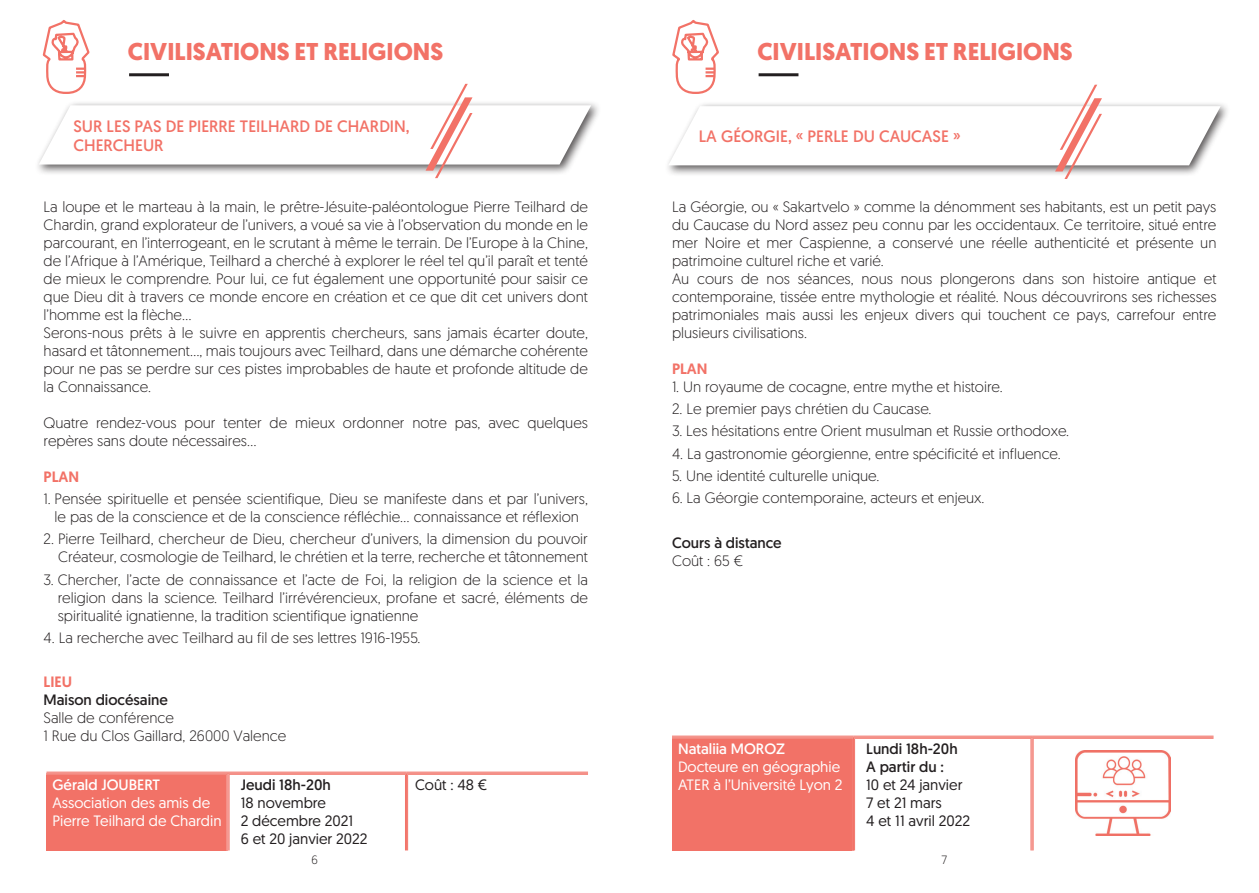
<style>
.page{position:relative;width:1259px;height:893px;background:#fff}
.page>*{position:absolute;margin:0;border:0;box-sizing:border-box;transform-origin:0 0}
.t1{font:700 24.3px "Geomanist";color:#f27267}
.t2{font:16.5px/19.8px "Geomanist";color:#f27267}
.t3{font:300 15px/18px "Geomanist";color:#231f20;text-align:justify}
.t4{font:15px/18px "Geomanist";color:#fff}
.t5{font:15px "Geomanist";color:#231f20}
.t6{font:15px "Geomanist";color:#231f20}
.t7{font:15px "Geomanist";color:#fff}
.t8{font:500 15px "Geomanist";color:#f27267}
.t9{font:300 12px "Geomanist";color:#231f20}
</style>
<div class="page">
<div style="left:35px;top:100px;width:566px;height:76px;background:#231f20;opacity:.75"></div>
<div style="left:664px;top:101px;width:566px;height:76px;background:#231f20;opacity:.75"></div>
<svg style="left:39px;top:20px;width:552px;height:158px"></svg>
<svg style="left:668px;top:20px;width:552px;height:159px"></svg>
<div style="left:46px;top:773px;width:182px;height:77px;background:#f27267"></div>
<hr style="left:46px;top:772px;width:182px;height:3px;background:#fff">
<hr style="left:226px;top:775px;width:3px;height:75px;background:#fff">
<hr style="left:46px;top:772px;width:182px;height:1px;background:#f27267">
<hr style="left:46px;top:773px;width:182px;height:1px;background:#f27267">
<hr style="left:46px;top:774px;width:181px;height:1px;background:#f27267">
<hr style="left:228px;top:772px;width:178px;height:1px;background:#f27267">
<hr style="left:228px;top:773px;width:178px;height:1px;background:#f27267">
<hr style="left:229px;top:774px;width:177px;height:1px;background:#f27267">
<hr style="left:226px;top:775px;width:1px;height:75px;background:#f27267">
<hr style="left:228px;top:773px;width:1px;height:77px;background:#f27267">
<hr style="left:229px;top:775px;width:1px;height:75px;background:#f27267">
<hr style="left:406px;top:772px;width:182px;height:1px;background:#f27267">
<hr style="left:406px;top:773px;width:182px;height:1px;background:#f27267">
<hr style="left:407px;top:774px;width:181px;height:1px;background:#f27267">
<hr style="left:405px;top:775px;width:1px;height:75px;background:#f27267">
<hr style="left:406px;top:773px;width:1px;height:77px;background:#f27267">
<hr style="left:407px;top:775px;width:1px;height:75px;background:#f27267">
<div style="left:672px;top:737px;width:181px;height:113px;background:#f27267"></div>
<hr style="left:672px;top:736px;width:181px;height:1px;background:#f27267">
<hr style="left:853px;top:736px;width:179px;height:1px;background:#f27267">
<hr style="left:853px;top:737px;width:179px;height:1px;background:#f27267">
<hr style="left:854px;top:738px;width:177px;height:1px;background:#f27267">
<hr style="left:853px;top:737px;width:1px;height:113px;background:#f27267">
<hr style="left:854px;top:739px;width:1px;height:111px;background:#f27267">
<hr style="left:1030px;top:739px;width:1px;height:111px;background:#f27267">
<hr style="left:1031px;top:737px;width:1px;height:113px;background:#f27267">
<hr style="left:1032px;top:739px;width:1px;height:111px;background:#f27267">
<hr style="left:1032px;top:736px;width:181px;height:1px;background:#f27267">
<hr style="left:1032px;top:737px;width:181px;height:1px;background:#f27267">
<hr style="left:1032px;top:738px;width:181px;height:1px;background:#f27267">
<img style="left:1075px;top:750px;width:95px;height:86px">
<p class="t1" style="left:128px;top:36px;width:317px">CIVILISATIONS ET RELIGIONS</p>
<p class="t1" style="left:757px;top:36px;width:317px">CIVILISATIONS ET RELIGIONS</p>
<p class="t2" style="left:73px;top:116px;width:338px">SUR LES PAS DE PIERRE TEILHARD DE CHARDIN,<br>CHERCHEUR</p>
<p class="t2" style="left:699px;top:126px;width:263px">LA GÉORGIE, « PERLE DU CAUCASE »</p>
<p class="t3" style="left:44px;top:197px;width:546px">La loupe et le marteau à la main, le prêtre-Jésuite-paléontologue Pierre Teilhard de Chardin, grand explorateur de l’univers, a voué sa vie à l’observation du monde en le parcourant, en l’interrogeant, en le scrutant à même le terrain. De l’Europe à la Chine, de l’Afrique à l’Amérique, Teilhard a cherché à explorer le réel tel qu’il paraît et tenté de mieux le comprendre. Pour lui, ce fut également une opportunité pour saisir ce que Dieu dit à travers ce monde encore en création et ce que dit cet univers dont l’homme est la flèche...</p>
<p class="t3" style="left:44px;top:323px;width:546px">Serons-nous prêts à le suivre en apprentis chercheurs, sans jamais écarter doute, hasard et tâtonnement…, mais toujours avec Teilhard, dans une démarche cohérente pour ne pas se perdre sur ces pistes improbables de haute et profonde altitude de la Connaissance.</p>
<p class="t3" style="left:44px;top:413px;width:546px">Quatre rendez-vous pour tenter de mieux ordonner notre pas, avec quelques repères sans doute nécessaires…</p>
<p class="t8" style="left:44px;top:467px;width:37px">PLAN</p>
<p class="t3" style="left:44px;top:489px;width:546px;text-align:center">1. Pensée spirituelle et pensée scientifique, Dieu se manifeste dans et par l’univers, le pas de la conscience et de la conscience réfléchie… connaissance et réflexion</p>
<p class="t3" style="left:44px;top:530px;width:546px;text-align:right">2. Pierre Teilhard, chercheur de Dieu, chercheur d’univers, la dimension du pouvoir<br>Créateur, cosmologie de Teilhard, le chrétien et la terre, recherche et tâtonnement</p>
<p class="t3" style="left:58px;top:570px;width:532px;text-indent:-14px">3. Chercher, l’acte de connaissance et l’acte de Foi, la religion de la science et la religion dans la science. Teilhard l’irrévérencieux, profane et sacré, éléments de spiritualité ignatienne, la tradition scientifique ignatienne</p>
<p class="t3" style="left:44px;top:628px;width:378px">4. La recherche avec Teilhard au fil de ses lettres 1916-1955.</p>
<p class="t8" style="left:44px;top:672px;width:30px">LIEU</p>
<p class="t6" style="left:44px;top:690px;width:126px">Maison diocésaine</p>
<p class="t3" style="left:44px;top:709px;width:132px">Salle de conférence</p>
<p class="t3" style="left:44px;top:727px;width:244px">1 Rue du Clos Gaillard, 26000 Valence</p>
<p class="t7" style="left:52px;top:775px;width:109px">Gérald JOUBERT</p>
<p class="t4" style="left:52px;top:794px;width:170px">Association des amis de<br>Pierre Teilhard de Chardin</p>
<p class="t6" style="left:241px;top:775px;width:92px">Jeudi 18h-20h</p>
<p class="t5" style="left:241px;top:793px;width:87px">18 novembre</p>
<p class="t5" style="left:241px;top:811px;width:114px">2 décembre 2021</p>
<p class="t5" style="left:241px;top:829px;width:128px">6 et 20 janvier 2022</p>
<p class="t5" style="left:415px;top:775px;width:74px">Coût : 48 €</p>
<p class="t3" style="left:672px;top:197px;width:546px">La Géorgie, ou « Sakartvelo » comme la dénomment ses habitants, est un petit pays du Caucase du Nord assez peu connu par les occidentaux. Ce territoire, situé entre mer Noire et mer Caspienne, a conservé une réelle authenticité et présente un patrimoine culturel riche et varié.</p>
<p class="t3" style="left:672px;top:269px;width:546px">Au cours de nos séances, nous nous plongerons dans son histoire antique et contemporaine, tissée entre mythologie et réalité. Nous découvrirons ses richesses patrimoniales mais aussi les enjeux divers qui touchent ce pays, carrefour entre plusieurs civilisations.</p>
<p class="t8" style="left:672px;top:359px;width:37px">PLAN</p>
<p class="t3" style="left:672px;top:377px;width:332px">1. Un royaume de cocagne, entre mythe et histoire.</p>
<p class="t3" style="left:672px;top:399px;width:261px">2. Le premier pays chrétien du Caucase.</p>
<p class="t3" style="left:672px;top:422px;width:399px">3. Les hésitations entre Orient musulman et Russie orthodoxe.</p>
<p class="t3" style="left:672px;top:444px;width:390px">4. La gastronomie géorgienne, entre spécificité et influence.</p>
<p class="t3" style="left:672px;top:466px;width:209px">5. Une identité culturelle unique.</p>
<p class="t3" style="left:672px;top:488px;width:314px">6. La Géorgie contemporaine, acteurs et enjeux.</p>
<p class="t6" style="left:672px;top:533px;width:111px">Cours à distance</p>
<p class="t3" style="left:672px;top:551px;width:73px">Coût : 65 €</p>
<p class="t7" style="left:678px;top:739px;width:109px">Nataliia MOROZ</p>
<p class="t4" style="left:678px;top:758px;width:164px">Docteure en géographie</p>
<p class="t4" style="left:678px;top:776px;width:166px">ATER à l’Université Lyon 2</p>
<p class="t6" style="left:866px;top:739px;width:93px">Lundi 18h-20h</p>
<p class="t6" style="left:866px;top:757px;width:79px">A partir du :</p>
<p class="t5" style="left:866px;top:775px;width:98px">10 et 24 janvier</p>
<p class="t5" style="left:866px;top:793px;width:77px">7 et 21 mars</p>
<p class="t5" style="left:866px;top:811px;width:105px">4 et 11 avril 2022</p>
<p class="t9" style="left:312px;top:852px;width:8px">6</p>
<p class="t9" style="left:941px;top:852px;width:7px">7</p>
</div>
